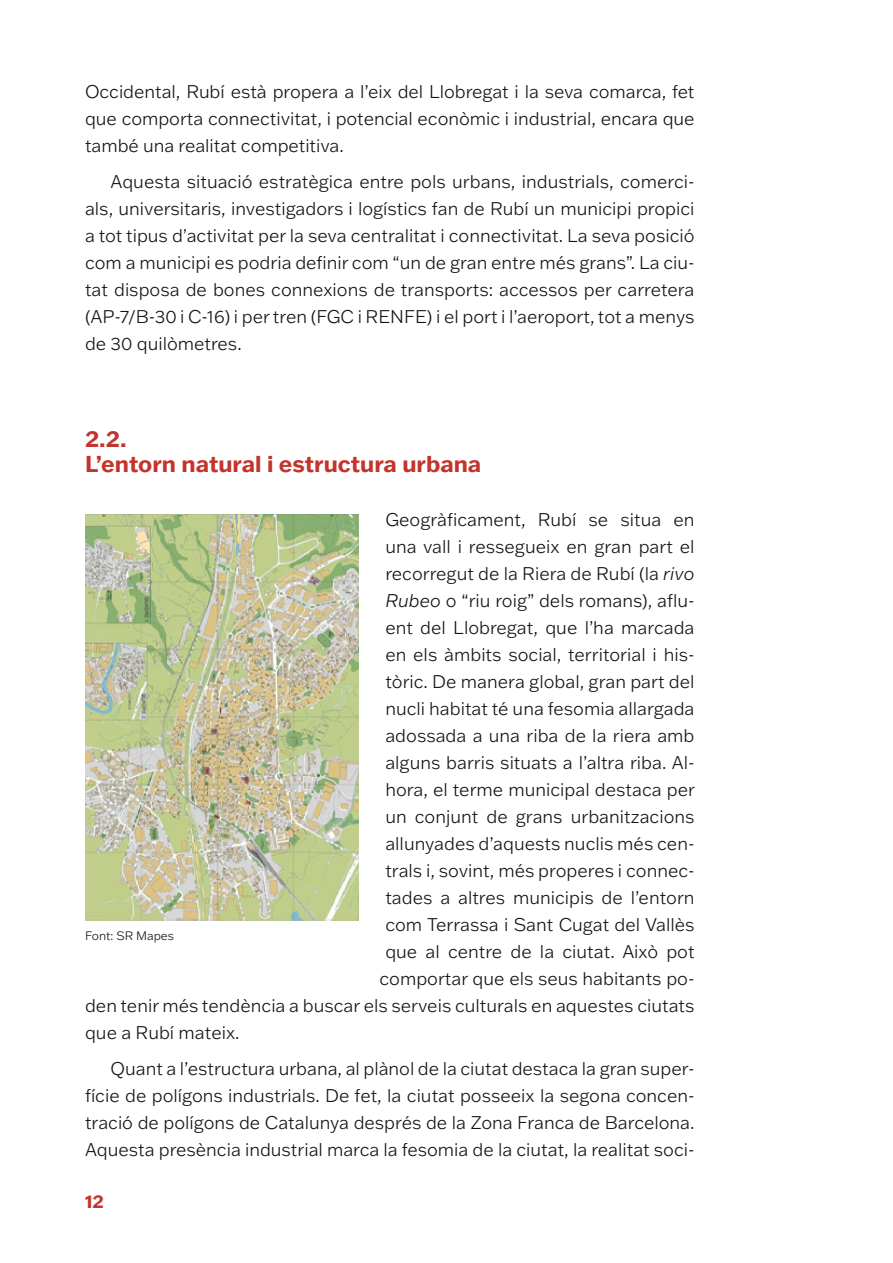
<style>
.page{position:relative;width:893px;height:1263px;background:#fff}
.page>*{position:absolute;margin:0;border:0;box-sizing:border-box;transform-origin:0 0}
.t1{font:700 22.5px/25.5px "Franklin Gothic ATF";color:#c3342c}
.t2{font:300 18px/27px "Franklin Gothic ATF";color:#121212;text-align:justify}
.t3{font:700 18px "Franklin Gothic ATF";color:#c3342c}
.t4{font:300 12px "Franklin Gothic ATF";color:#121212}
.s1{font-style:italic}
</style>
<div class="page">
<img style="left:85px;top:515px;width:273px;height:405px">
<p class="t2" style="left:85px;top:78px;width:611px">Occidental, Rubí està propera a l’eix del Llobregat i la seva comarca, fet que comporta connectivitat, i potencial econòmic i industrial, encara que també una realitat competitiva.</p>
<p class="t2" style="left:85px;top:168px;width:611px;text-indent:26px">Aquesta situació estratègica entre pols urbans, industrials, comerci&shy;als, universitaris, investigadors i logístics fan de Rubí un municipi propici a tot tipus d’activitat per la seva centralitat i connectivitat. La seva posició com a municipi es podria definir com “un de gran entre més grans”. La ciu&shy;tat disposa de bones connexions de transports: accessos per carretera (AP-7/B-30 i C-16) i per tren (FGC i RENFE) i el port i l’aeroport, tot a menys de 30 quilòmetres.</p>
<p class="t1" style="left:85px;top:425px;width:398px">2.2.<br>L’entorn natural i estructura urbana</p>
<p class="t2" style="left:385px;top:506px;width:311px">Geogràficament, Rubí se situa en</p>
<p class="t2" style="left:385px;top:533px;width:311px">una vall i ressegueix en gran part el</p>
<p class="t2" style="left:385px;top:560px;width:311px">recorregut de la Riera de Rubí (la <span class="s1">rivo</span></p>
<p class="t2" style="left:385px;top:587px;width:311px"><span class="s1">Rubeo</span> o “riu roig” dels romans), aflu-</p>
<p class="t2" style="left:385px;top:614px;width:311px">ent del Llobregat, que l’ha marcada</p>
<p class="t2" style="left:385px;top:641px;width:311px">en els àmbits social, territorial i his-</p>
<p class="t2" style="left:385px;top:668px;width:311px">tòric. De manera global, gran part del</p>
<p class="t2" style="left:385px;top:695px;width:311px">nucli habitat té una fesomia allargada</p>
<p class="t2" style="left:385px;top:722px;width:311px">adossada a una riba de la riera amb</p>
<p class="t2" style="left:385px;top:749px;width:311px">alguns barris situats a l’altra riba. Al-</p>
<p class="t2" style="left:385px;top:776px;width:311px">hora, el terme municipal destaca per</p>
<p class="t2" style="left:385px;top:803px;width:311px">un conjunt de grans urbanitzacions</p>
<p class="t2" style="left:385px;top:830px;width:311px">allunyades d’aquests nuclis més cen-</p>
<p class="t2" style="left:385px;top:857px;width:311px">trals i, sovint, més properes i connec-</p>
<p class="t2" style="left:385px;top:884px;width:311px">tades a altres municipis de l’entorn</p>
<p class="t2" style="left:385px;top:911px;width:311px">com Terrassa i Sant Cugat del Vallès</p>
<p class="t2" style="left:385px;top:938px;width:311px">que al centre de la ciutat. Això pot</p>
<p class="t2" style="left:379px;top:965px;width:317px">comportar que els seus habitants po-</p>
<p class="t2" style="left:85px;top:992px;width:611px">den tenir més tendència a buscar els serveis culturals en aquestes ciutats</p>
<p class="t2" style="left:85px;top:1019px;width:156px">que a Rubí mateix.</p>
<p class="t2" style="left:85px;top:1054px;width:611px;text-indent:26px">Quant a l’estructura urbana, al plànol de la ciutat destaca la gran super&shy;fície de polígons industrials. De fet, la ciutat posseeix la segona concen&shy;tració de polígons de Catalunya després de la Zona Franca de Barcelona.<br>Aquesta presència industrial marca la fesomia de la ciutat, la realitat soci-</p>
<p class="t4" style="left:85px;top:927px;width:90px">Font: SR Mapes</p>
<p class="t3" style="left:85px;top:1189px;width:20px">12</p>
</div>
